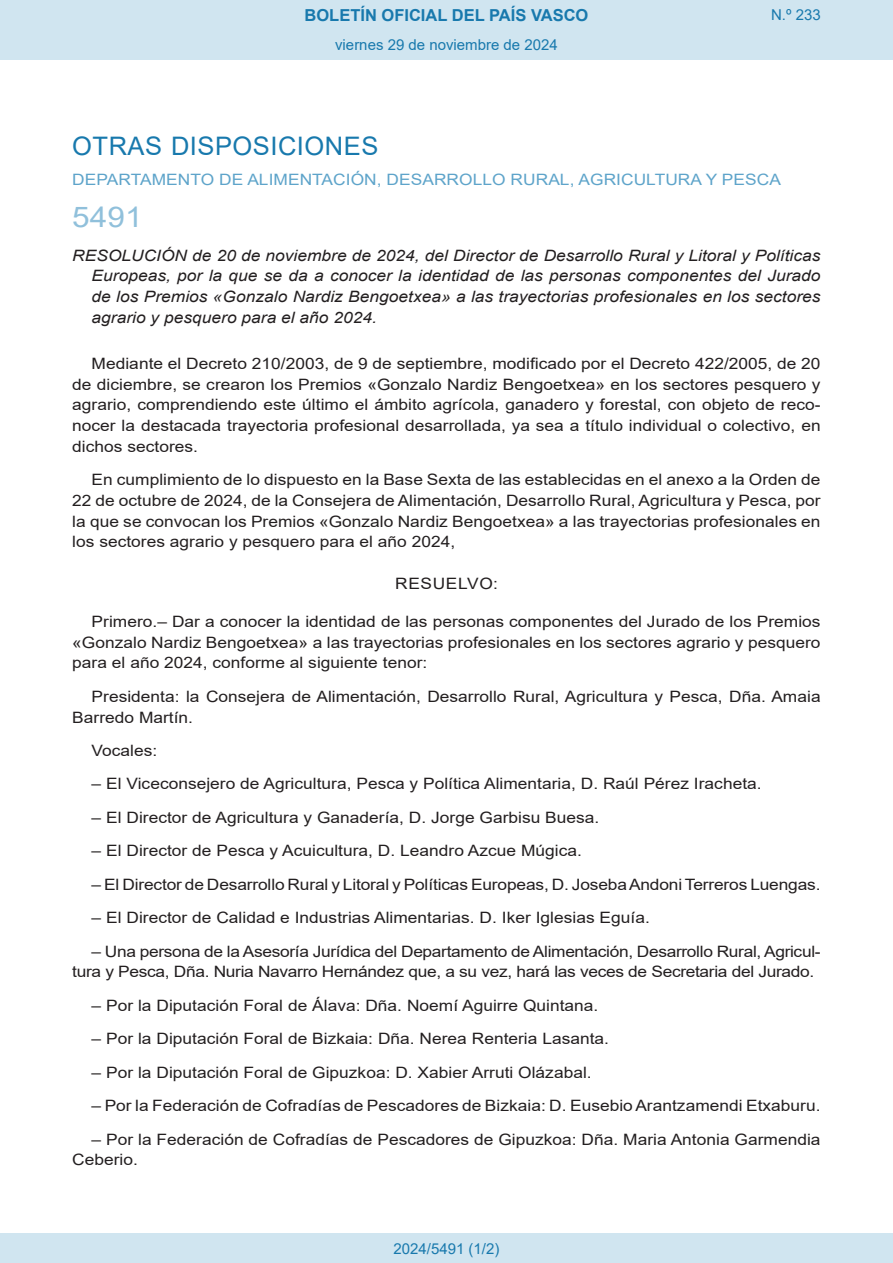
<style>
.page{position:relative;width:893px;height:1263px;background:#fff}
.page>*{position:absolute;margin:0;border:0;box-sizing:border-box;transform-origin:0 0}
.BOPVOrden{font:28.5px "Arial";color:#90c0db;scale:1.11 1}
.BOPVSeccion{font:25.5px "Arial";letter-spacing:.02em;color:#1879ad}
.t1{font:700 16.5px "Arial";color:#1879ad}
.BOPVDetalle{font:15.6px/20.7px "Arial";color:#231f20;text-align:justify;scale:1.11 1}
.BOPVTitulo{font:italic 15.6px/20.7px "Arial";color:#231f20;text-align:justify;scale:1.11 1}
.BOPVDetalle-2{font:15.6px/20.7px "Arial";letter-spacing:-.02em;color:#231f20;scale:1.11 1}
.BOPVOrganismo{font:15.6px "Arial";letter-spacing:.005em;color:#5ea4ca;scale:1.11 1}
.BOPVClave{font:15.6px "Arial";letter-spacing:.035em;color:#231f20;scale:1.11 1}
.Paginacion_Centro{font:15px "Arial";color:#1879ad}
</style>
<div class="page">
<div style="left:0;top:0;width:893px;height:60px;background:#d0e5f0"></div>
<div style="left:0;top:1233px;width:893px;height:30px;background:#d0e5f0"></div>
<p class="t1" style="left:305px;top:3px;width:285px">BOLETÍN OFICIAL DEL PAÍS VASCO</p>
<p class="Paginacion_Centro" style="left:335px;top:35px;width:224px">viernes 29 de noviembre de 2024</p>
<p class="Paginacion_Centro" style="left:771px;top:5px;width:51px">N.º 233</p>
<p class="BOPVSeccion" style="left:72px;top:128px;width:308px">OTRAS DISPOSICIONES</p>
<p class="BOPVOrganismo" style="left:72px;top:168px;width:640px">DEPARTAMENTO DE ALIMENTACIÓN, DESARROLLO RURAL, AGRICULTURA Y PESCA</p>
<p class="BOPVOrden" style="left:72px;top:197px;width:65px">5491</p>
<p class="BOPVTitulo" style="left:92px;top:245px;width:658px;text-indent:-19px">RESOLUCIÓN de 20 de noviembre de 2024, del Director de Desarrollo Rural y Litoral y Políticas Europeas, por la que se da a conocer la identidad de las personas componentes del Jurado de los Premios «Gonzalo Nardiz Bengoetxea» a las trayectorias profesionales en los sectores agrario y pesquero para el año 2024.</p>
<p class="BOPVDetalle" style="left:72px;top:353px;width:676px;text-indent:19px">Mediante el Decreto 210/2003, de 9 de septiembre, modificado por el Decreto 422/2005, de 20 de diciembre, se crearon los Premios «Gonzalo Nardiz Bengoetxea» en los sectores pesquero y agrario, comprendiendo este último el ámbito agrícola, ganadero y forestal, con objeto de reco&shy;nocer la destacada trayectoria profesional desarrollada, ya sea a título individual o colectivo, en dichos sectores.</p>
<p class="BOPVDetalle" style="left:72px;top:469px;width:676px;text-indent:19px">En cumplimiento de lo dispuesto en la Base Sexta de las establecidas en el anexo a la Orden de 22 de octubre de 2024, de la Consejera de Alimentación, Desarrollo Rural, Agricultura y Pesca, por la que se convocan los Premios «Gonzalo Nardiz Bengoetxea» a las trayectorias profesionales en los sectores agrario y pesquero para el año 2024,</p>
<p class="BOPVClave" style="left:395px;top:573px;width:94px">RESUELVO:</p>
<p class="BOPVDetalle" style="left:72px;top:611px;width:676px;text-indent:19px">Primero.– Dar a conocer la identidad de las personas componentes del Jurado de los Premios «Gonzalo Nardiz Bengoetxea» a las trayectorias profesionales en los sectores agrario y pesquero para el año 2024, conforme al siguiente tenor:</p>
<p class="BOPVDetalle" style="left:72px;top:686px;width:676px;text-indent:19px">Presidenta: la Consejera de Alimentación, Desarrollo Rural, Agricultura y Pesca, Dña. Amaia<br>Barredo Martín.</p>
<p class="BOPVDetalle" style="left:92px;top:740px;width:61px">Vocales:</p>
<p class="BOPVDetalle" style="left:92px;top:773px;width:605px">– El Viceconsejero de Agricultura, Pesca y Política Alimentaria, D. Raúl Pérez Iracheta.</p>
<p class="BOPVDetalle" style="left:92px;top:807px;width:459px">– El Director de Agricultura y Ganadería, D. Jorge Garbisu Buesa.</p>
<p class="BOPVDetalle" style="left:92px;top:840px;width:443px">– El Director de Pesca y Acuicultura, D. Leandro Azcue Múgica.</p>
<p class="BOPVDetalle" style="left:92px;top:874px;width:658px">– El Director de Desarrollo Rural y Litoral y Políticas Europeas, D. Joseba Andoni Terreros Luengas.</p>
<p class="BOPVDetalle" style="left:92px;top:907px;width:504px">– El Director de Calidad e Industrias Alimentarias. D. Iker Iglesias Eguía.</p>
<p class="BOPVDetalle-2" style="left:72px;top:941px;width:676px;text-indent:19px">– Una persona de la Asesoría Jurídica del Departamento de Alimentación, Desarrollo Rural, Agricul&shy;tura y Pesca, Dña. Nuria Navarro Hernández que, a su vez, hará las veces de Secretaria del Jurado.</p>
<p class="BOPVDetalle" style="left:92px;top:995px;width:458px">– Por la Diputación Foral de Álava: Dña. Noemí Aguirre Quintana.</p>
<p class="BOPVDetalle" style="left:92px;top:1028px;width:468px">– Por la Diputación Foral de Bizkaia: Dña. Nerea Renteria Lasanta.</p>
<p class="BOPVDetalle" style="left:92px;top:1062px;width:452px">– Por la Diputación Foral de Gipuzkoa: D. Xabier Arruti Olázabal.</p>
<p class="BOPVDetalle" style="left:92px;top:1095px;width:658px">– Por la Federación de Cofradías de Pescadores de Bizkaia: D. Eusebio Arantzamendi Etxaburu.</p>
<p class="BOPVDetalle" style="left:72px;top:1129px;width:676px;text-indent:19px">– Por la Federación de Cofradías de Pescadores de Gipuzkoa: Dña. Maria Antonia Garmendia<br>Ceberio.</p>
<p class="Paginacion_Centro" style="left:393px;top:1238px;width:107px">2024/5491 (1/2)</p>
</div>
